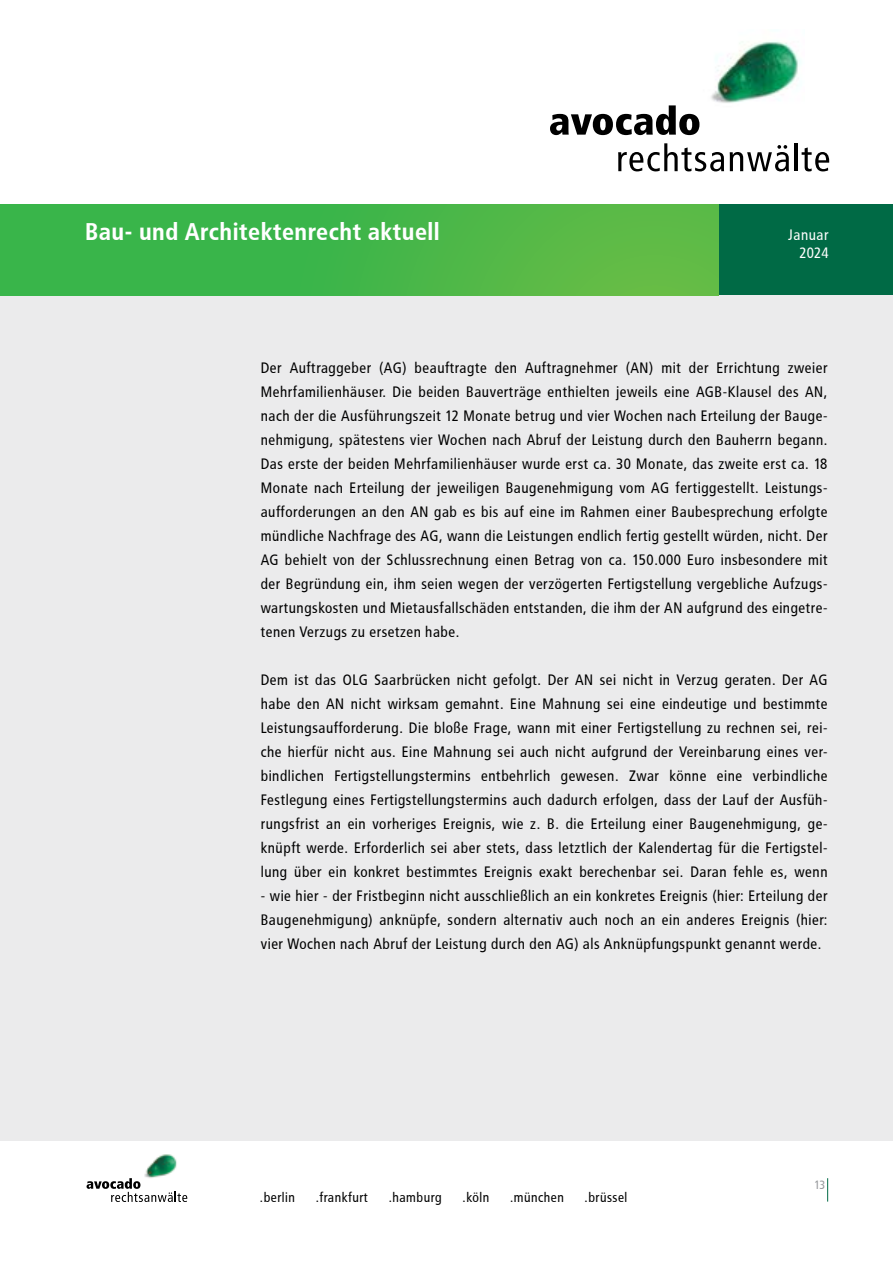
<style>
.page{position:relative;width:893px;height:1263px;background:#fff}
.page>*{position:absolute;margin:0;border:0;box-sizing:border-box;transform-origin:0 0}
.t1{font:700 24px "Avocado";color:#fff}
.t2{font:15px/24px "Avocado";color:#000;text-align:justify}
.t3{font:15px/18px "Avocado";color:#fff;text-align:right}
.t4{font:13.5px "Avocado";color:#000}
.t5{font:12px "Avocado";color:#97999c}
</style>
<div class="page">
<img style="left:711px;top:41px;width:90px;height:62px">
<svg style="left:550px;top:105px;width:149px;height:30px"></svg>
<svg style="left:618px;top:143px;width:106px;height:28px"></svg>
<svg style="left:730px;top:145px;width:59px;height:26px"></svg>
<hr style="left:795px;top:143px;width:3px;height:28px;background:#000">
<svg style="left:802px;top:147px;width:27px;height:24px"></svg>
<div style="left:719px;top:204px;width:174px;height:92px;background:#006a45"></div>
<svg style="left:827px;top:1178px;width:1px;height:23px"></svg>
<div style="left:0;top:296px;width:893px;height:845px;background:#ebebec"></div>
<img style="left:144px;top:1154px;width:33px;height:24px">
<svg style="left:87px;top:1178px;width:100px;height:24px"></svg>
<div style="left:0;top:204px;width:719px;height:92px;background:linear-gradient(to right,#2eb34b,#61bb46)"></div>
<h1 class="t1" style="left:85px;top:218px;width:357px">Bau- und Architektenrecht aktuell</h1>
<p class="t3" style="left:788px;top:226px;width:42px">Januar<br>2024</p>
<p class="t2" style="left:261px;top:355px;width:569px">Der Auftraggeber (AG) beauftragte den Auftragnehmer (AN) mit der Errichtung zweier Mehrfamilienhäuser. Die beiden Bauverträge enthielten jeweils eine AGB-Klausel des AN, nach der die Ausführungszeit 12 Monate betrug und vier Wochen nach Erteilung der Bauge&shy;nehmigung, spätestens vier Wochen nach Abruf der Leistung durch den Bauherrn begann.<br>Das erste der beiden Mehrfamilienhäuser wurde erst ca. 30 Monate, das zweite erst ca. 18<br>Monate nach Erteilung der jeweiligen Baugenehmigung vom AG fertiggestellt. Leistungs&shy;aufforderungen an den AN gab es bis auf eine im Rahmen einer Baubesprechung erfolgte mündliche Nachfrage des AG, wann die Leistungen endlich fertig gestellt würden, nicht. Der AG behielt von der Schlussrechnung einen Betrag von ca. 150.000 Euro insbesondere mit der Begründung ein, ihm seien wegen der verzögerten Fertigstellung vergebliche Aufzugs&shy;wartungskosten und Mietausfallschäden entstanden, die ihm der AN aufgrund des eingetre&shy;tenen Verzugs zu ersetzen habe.</p>
<p class="t2" style="left:261px;top:667px;width:569px">Dem ist das OLG Saarbrücken nicht gefolgt. Der AN sei nicht in Verzug geraten. Der AG habe den AN nicht wirksam gemahnt. Eine Mahnung sei eine eindeutige und bestimmte Leistungsaufforderung. Die bloße Frage, wann mit einer Fertigstellung zu rechnen sei, rei&shy;che hierfür nicht aus. Eine Mahnung sei auch nicht aufgrund der Vereinbarung eines ver&shy;bindlichen Fertigstellungstermins entbehrlich gewesen. Zwar könne eine verbindliche Festlegung eines Fertigstellungstermins auch dadurch erfolgen, dass der Lauf der Ausfüh&shy;rungsfrist an ein vorheriges Ereignis, wie z. B. die Erteilung einer Baugenehmigung, ge&shy;knüpft werde. Erforderlich sei aber stets, dass letztlich der Kalendertag für die Fertigstel&shy;lung über ein konkret bestimmtes Ereignis exakt berechenbar sei. Daran fehle es, wenn</p>
<p class="t2" style="left:261px;top:883px;width:569px">- wie hier - der Fristbeginn nicht ausschließlich an ein konkretes Ereignis (hier: Erteilung der Baugenehmigung) anknüpfe, sondern alternativ auch noch an ein anderes Ereignis (hier: vier Wochen nach Abruf der Leistung durch den AG) als Anknüpfungspunkt genannt werde.</p>
<p class="t4" style="left:260px;top:1189px;width:37px">.berlin</p>
<p class="t4" style="left:316px;top:1189px;width:54px">.frankfurt</p>
<p class="t4" style="left:389px;top:1189px;width:55px">.hamburg</p>
<p class="t4" style="left:463px;top:1189px;width:29px">.köln</p>
<p class="t4" style="left:510px;top:1189px;width:56px">.münchen</p>
<p class="t4" style="left:585px;top:1189px;width:45px">.brüssel</p>
<p class="t5" style="left:815px;top:1178px;width:13px">13</p>
</div>
